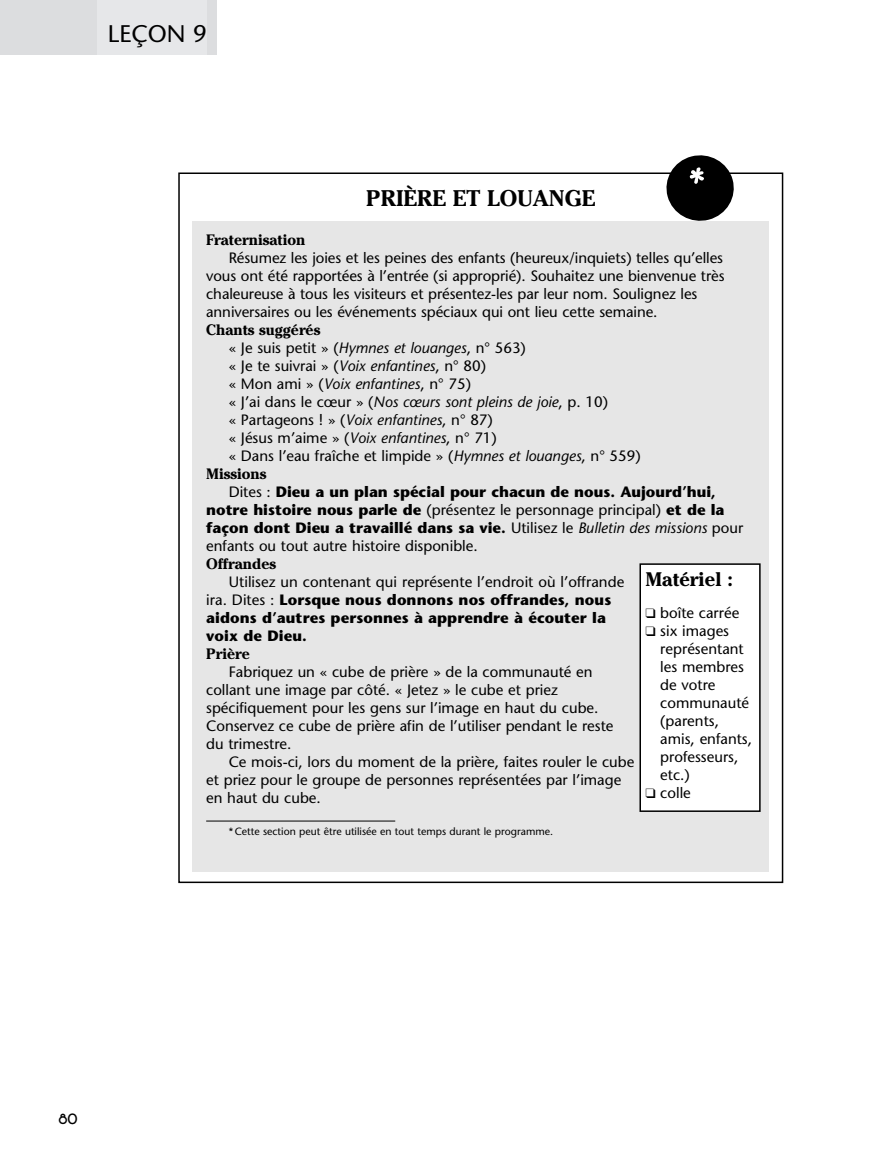
<style>
.page{position:relative;width:872px;height:1149px;background:#fff}
.page>*{position:absolute;margin:0;border:0;box-sizing:border-box;transform-origin:0 0}
.t1{font:24px "Stone Sans";color:#000}
.t2{font:700 22.5px "Cheltenham";color:#000}
.t3{font:700 19.5px "Cheltenham";color:#000}
.t4{font:15px/18px "Stone Sans";color:#000}
.t5{font:700 15px/18px "Stone Sans";letter-spacing:.005em;color:#000}
.t6{font:700 15px "Cheltenham";color:#000}
.t7{font:700 15px "New Garden";color:#000}
.t8{font:10.5px "Stone Sans";color:#000}
.s1{font-style:italic}
.s2{font-weight:400}
.s3{font-weight:400;font-style:italic}
</style>
<div class="page">
<div style="left:0;top:0;width:97px;height:54px;background:#dcdddf"></div>
<div style="left:97px;top:0;width:110px;height:54px;background:#e6e7e9"></div>
<div style="left:207px;top:0;width:9px;height:54px;background:#dcdddf"></div>
<div style="left:193px;top:221px;width:576px;height:650px;background:#e6e6e6"></div>
<hr style="left:206px;top:820px;width:189px;height:1px;background:#000">
<div style="left:640px;top:564px;width:120px;height:247px;background:#fff"></div>
<div style="left:639px;top:563px;width:121px;height:248px;border:2px solid #000"></div>
<svg style="left:663px;top:155px;width:74px;height:66px"></svg>
<h1 class="t1" style="left:108px;top:24px;width:101px">LEÇON 9</h1>
<h2 class="t2" style="left:366px;top:190px;width:230px">PRIÈRE ET LOUANGE</h2>
<p class="t6" style="left:206px;top:234px;width:101px">Fraternisation</p>
<p class="t4" style="left:206px;top:250px;width:520px;text-indent:22px">Résumez les joies et les peines des enfants (heureux/inquiets) telles qu’elles vous ont été rapportées à l’entrée (si approprié). Souhaitez une bienvenue très chaleureuse à tous les visiteurs et présentez-les par leur nom. Soulignez les anniversaires ou les événements spéciaux qui ont lieu cette semaine.</p>
<p class="t6" style="left:206px;top:324px;width:116px">Chants suggérés</p>
<p class="t4" style="left:229px;top:340px;width:413px">« Je suis petit » (<span class="s1">Hymnes et louanges</span>, n° 563)<br>« Je te suivrai » (<span class="s1">Voix enfantines</span>, n° 80)<br>« Mon ami » (<span class="s1">Voix enfantines</span>, n° 75)<br>« J’ai dans le cœur » (<span class="s1">Nos cœurs sont pleins de joie</span>, p. 10)<br>« Partageons ! » (<span class="s1">Voix enfantines</span>, n° 87)<br>« Jésus m’aime » (<span class="s1">Voix enfantines</span>, n° 71)<br>« Dans l’eau fraîche et limpide » (<span class="s1">Hymnes et louanges</span>, n° 559)</p>
<p class="t6" style="left:206px;top:468px;width:62px">Missions</p>
<p class="t5" style="left:206px;top:484px;width:538px;text-indent:22px"><span class="s2">Dites :</span> Dieu a un plan spécial pour chacun de nous. Aujourd’hui, notre histoire nous parle de <span class="s2">(présentez le personnage principal)</span> et de la façon dont Dieu a travaillé dans sa vie. <span class="s2">Utilisez le</span> <span class="s3">Bulletin des missions</span> <span class="s2">pour enfants ou tout autre histoire disponible.</span></p>
<p class="t6" style="left:206px;top:558px;width:71px">Offrandes</p>
<p class="t5" style="left:206px;top:574px;width:420px;text-indent:22px"><span class="s2">Utilisez un contenant qui représente l’endroit où l’offrande ira. Dites :</span> Lorsque nous donnons nos offrandes, nous aidons d’autres personnes à apprendre à écouter la voix de Dieu.</p>
<p class="t6" style="left:206px;top:648px;width:45px">Prière</p>
<p class="t4" style="left:206px;top:664px;width:409px;text-indent:22px">Fabriquez un « cube de prière » de la communauté en collant une image par côté. « Jetez » le cube et priez spécifiquement pour les gens sur l’image en haut du cube.<br>Conservez ce cube de prière afin de l’utiliser pendant le reste du trimestre.</p>
<p class="t4" style="left:206px;top:754px;width:430px;text-indent:23px">Ce mois-ci, lors du moment de la prière, faites rouler le cube et priez pour le groupe de personnes représentées par l’image en haut du cube.</p>
<p class="t8" style="left:229px;top:827px;width:326px">* Cette section peut être utilisée en tout temps durant le programme.</p>
<h3 class="t3" style="left:645px;top:572px;width:89px">Matériel :</h3>
<p class="t4" style="left:645px;top:605px;width:95px">❑ boîte carrée</p>
<p class="t4" style="left:660px;top:623px;width:93px;text-indent:-15px">❑ six images représentant les membres de votre communauté (parents, amis, enfants, professeurs, etc.)</p>
<p class="t4" style="left:645px;top:785px;width:47px">❑ colle</p>
<p class="t7" style="left:58px;top:1109px;width:21px">80</p>
</div>
